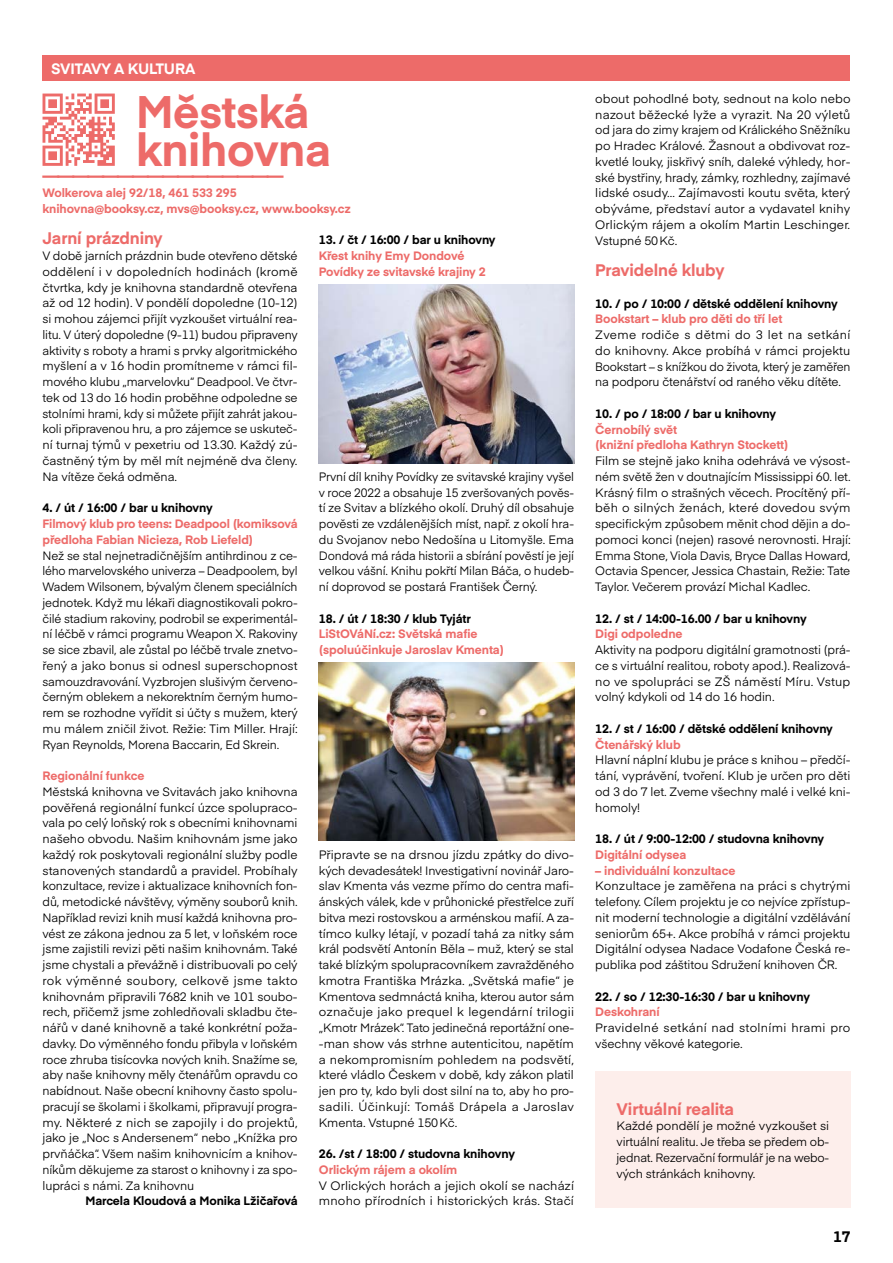
<style>
.page{position:relative;width:893px;height:1263px;background:#fff}
.page>*{position:absolute;margin:0;border:0;box-sizing:border-box;transform-origin:0 0}
.t1{font:700 45px/37.5px "Eina 01";letter-spacing:-.005em;color:#ed6b69}
.t2{font:700 16.5px "Eina 01";letter-spacing:-.005em;color:#ed6b69}
.t3{font:700 15px "Eina 03";letter-spacing:-.005em;color:#fff}
.t4{font:700 15px "Eina 01";color:#000}
.t5{font:12px/15.8px "Eina 01";letter-spacing:-.005em;color:#000;text-align:justify}
.t6{font:700 12px/15.8px "Eina 01";letter-spacing:-.005em;color:#ed6b69}
.t7{font:700 12px "Eina 01";letter-spacing:-.005em;color:#000}
.t8{font:12px/15.8px "Eina 01";letter-spacing:.015em;color:#000}
</style>
<div class="page">
<div style="left:43px;top:55px;width:807px;height:26px;background:#ed6b69"></div>
<svg style="left:43px;top:94px;width:72px;height:72px"></svg>
<div style="left:595px;top:1071px;width:255px;height:137px;background:#fdeeeb"></div>
<img style="left:319px;top:285px;width:255px;height:178px">
<img style="left:319px;top:662px;width:255px;height:179px">
<p class="t3" style="left:51px;top:58px;width:146px">SVITAVY A KULTURA</p>
<h1 class="t1" style="left:136px;top:91px;width:197px">Městská knihovna</h1>
<h2 class="t2" style="left:43px;top:163px;width:243px">————————————————</h2>
<p class="t6" style="left:43px;top:184px;width:310px">Wolkerova alej 92/18, 461 533 295 knihovna@booksy.cz, mvs@booksy.cz, www.booksy.cz</p>
<h2 class="t2" style="left:43px;top:226px;width:122px">Jarní prázdniny</h2>
<p class="t5" style="left:43px;top:247px;width:257px">V době jarních prázdnin bude otevřeno dětské oddělení i v dopoledních hodinách (kromě čtvrtka, kdy je knihovna standardně otevřena až od 12 hodin). V pondělí dopoledne (10-12) si mohou zájemci přijít vyzkoušet virtuální rea&shy;litu. V úterý dopoledne (9-11) budou připraveny aktivity s roboty a hrami s prvky algoritmického myšlení a v 16 hodin promítneme v rámci fil&shy;mového klubu „marvelovku“ Deadpool. Ve čtvr&shy;tek od 13 do 16 hodin proběhne odpoledne se stolními hrami, kdy si můžete přijít zahrát jakou&shy;koli připravenou hru, a pro zájemce se uskuteč&shy;ní turnaj týmů v pexetriu od 13.30. Každý zú&shy;častněný tým by měl mít nejméně dva členy.<br>Na vítěze čeká odměna.</p>
<p class="t7" style="left:43px;top:499px;width:172px">4. / út / 16:00 / bar u knihovny</p>
<p class="t6" style="left:43px;top:515px;width:257px">Filmový klub pro teens: Deadpool (komiksová předloha Fabian Nicieza, Rob Liefeld)</p>
<p class="t5" style="left:43px;top:546px;width:257px">Než se stal nejnetradičnějším antihrdinou z ce&shy;lého marvelovského univerza – Deadpoolem, byl Wadem Wilsonem, bývalým členem speciálních jednotek. Když mu lékaři diagnostikovali pokro&shy;čilé stadium rakoviny, podrobil se experimentál&shy;ní léčbě v rámci programu Weapon X. Rakoviny se sice zbavil, ale zůstal po léčbě trvale znetvo&shy;řený a jako bonus si odnesl superschopnost samouzdravování. Vyzbrojen slušivým červeno&shy;černým oblekem a nekorektním černým humo&shy;rem se rozhodne vyřídit si účty s mužem, který mu málem zničil život. Režie: Tim Miller. Hrají:<br>Ryan Reynolds, Morena Baccarin, Ed Skrein.</p>
<p class="t6" style="left:43px;top:767px;width:103px">Regionální funkce</p>
<p class="t5" style="left:43px;top:783px;width:257px">Městská knihovna ve Svitavách jako knihovna pověřená regionální funkcí úzce spolupraco&shy;vala po celý loňský rok s obecními knihovnami našeho obvodu. Našim knihovnám jsme jako každý rok poskytovali regionální služby podle stanovených standardů a pravidel. Probíhaly konzultace, revize i aktualizace knihovních fon&shy;dů, metodické návštěvy, výměny souborů knih.<br>Například revizi knih musí každá knihovna pro&shy;vést ze zákona jednou za 5 let, v loňském roce jsme zajistili revizi pěti našim knihovnám. Také jsme chystali a převážně i distribuovali po celý rok výměnné soubory, celkově jsme takto knihovnám připravili 7682 knih ve 101 soubo&shy;rech, přičemž jsme zohledňovali skladbu čte&shy;nářů v dané knihovně a také konkrétní poža&shy;davky. Do výměnného fondu přibyla v loňském roce zhruba tisícovka nových knih. Snažíme se, aby naše knihovny měly čtenářům opravdu co nabídnout. Naše obecní knihovny často spolu&shy;pracují se školami i školkami, připravují progra&shy;my. Některé z nich se zapojily i do projektů, jako je „Noc s Andersenem“ nebo „Knížka pro prvňáčka“. Všem našim knihovnicím a knihov&shy;níkům děkujeme za starost o knihovny i za spo&shy;lupráci s námi. Za knihovnu</p>
<p class="t7" style="left:85px;top:1192px;width:214px">Marcela Kloudová a Monika Lžičařová</p>
<p class="t7" style="left:319px;top:231px;width:178px">13. / čt / 16:00 / bar u knihovny</p>
<p class="t6" style="left:319px;top:247px;width:168px">Křest knihy Emy Dondové<br>Povídky ze svitavské krajiny 2</p>
<p class="t5" style="left:319px;top:468px;width:257px">První díl knihy Povídky ze svitavské krajiny vyšel v roce 2022 a obsahuje 15 zveršovaných pověs&shy;tí ze Svitav a blízkého okolí. Druhý díl obsahuje pověsti ze vzdálenějších míst, např. z okolí hra&shy;du Svojanov nebo Nedošína u Litomyšle. Ema Dondová má ráda historii a sbírání pověstí je její velkou vášní. Knihu pokřtí Milan Báča, o hudeb&shy;ní doprovod se postará František Černý.</p>
<p class="t7" style="left:319px;top:609px;width:153px">18. / út / 18:30 / klub Tyjátr</p>
<p class="t6" style="left:319px;top:625px;width:187px">LiStOVáNí.cz: Světská mafie (spoluúčinkuje Jaroslav Kmenta)</p>
<p class="t5" style="left:319px;top:846px;width:257px">Připravte se na drsnou jízdu zpátky do divo&shy;kých devadesátek! Investigativní novinář Jaro&shy;slav Kmenta vás vezme přímo do centra mafi&shy;ánských válek, kde v průhonické přestřelce zuří bitva mezi rostovskou a arménskou mafií. A za&shy;tímco kulky létají, v pozadí tahá za nitky sám král podsvětí Antonín Běla – muž, který se stal také blízkým spolupracovníkem zavražděného kmotra Františka Mrázka. „Světská mafie“ je Kmentova sedmnáctá kniha, kterou autor sám označuje jako prequel k legendární trilogii „Kmotr Mrázek“. Tato jedinečná reportážní one--man show vás strhne autenticitou, napětím a nekompromisním pohledem na podsvětí, které vládlo Českem v době, kdy zákon platil jen pro ty, kdo byli dost silní na to, aby ho pro&shy;sadili. Účinkují: Tomáš Drápela a Jaroslav Kmenta. Vstupné 150Kč.</p>
<p class="t7" style="left:319px;top:1145px;width:198px">26. /st / 18:00 / studovna knihovny</p>
<p class="t6" style="left:319px;top:1161px;width:140px">Orlickým rájem a okolím</p>
<p class="t5" style="left:319px;top:1176px;width:257px">V Orlických horách a jejich okolí se nachází mnoho přírodních i historických krás. Stačí</p>
<p class="t5" style="left:595px;top:90px;width:257px">obout pohodlné boty, sednout na kolo nebo nazout běžecké lyže a vyrazit. Na 20 výletů od jara do zimy krajem od Králického Sněžníku po Hradec Králové. Žasnout a obdivovat roz&shy;kvetlé louky, jiskřivý sníh, daleké výhledy, hor&shy;ské bystřiny, hrady, zámky, rozhledny, zajímavé lidské osudy… Zajímavosti koutu světa, který obýváme, představí autor a vydavatel knihy Orlickým rájem a okolím Martin Leschinger.<br>Vstupné 50Kč.</p>
<h2 class="t2" style="left:595px;top:258px;width:131px">Pravidelné kluby</h2>
<p class="t7" style="left:595px;top:294px;width:244px">10. / po / 10:00 / dětské oddělení knihovny</p>
<p class="t6" style="left:595px;top:310px;width:188px">Bookstart – klub pro děti do tří let</p>
<p class="t5" style="left:595px;top:326px;width:257px">Zveme rodiče s dětmi do 3 let na setkání do knihovny. Akce probíhá v rámci projektu Bookstart – s knížkou do života, který je zaměřen na podporu čtenářství od raného věku dítěte.</p>
<p class="t7" style="left:595px;top:405px;width:182px">10. / po / 18:00 / bar u knihovny</p>
<p class="t6" style="left:595px;top:421px;width:195px">Černobílý svět<br>(knižní předloha Kathryn Stockett)</p>
<p class="t5" style="left:595px;top:452px;width:257px">Film se stejně jako kniha odehrává ve výsost&shy;ném světě žen v doutnajícím Mississippi 60. let.<br>Krásný film o strašných věcech. Procítěný pří&shy;běh o silných ženách, které dovedou svým specifickým způsobem měnit chod dějin a do&shy;pomoci konci (nejen) rasové nerovnosti. Hrají:<br>Emma Stone, Viola Davis, Bryce Dallas Howard, Octavia Spencer, Jessica Chastain, Režie: Tate Taylor. Večerem provází Michal Kadlec.</p>
<p class="t7" style="left:595px;top:609px;width:213px">12. / st / 14:00-16.00 / bar u knihovny</p>
<p class="t6" style="left:595px;top:625px;width:89px">Digi odpoledne</p>
<p class="t5" style="left:595px;top:641px;width:257px">Aktivity na podporu digitální gramotnosti (prá&shy;ce s virtuální realitou, roboty apod.). Realizová&shy;no ve spolupráci se ZŠ náměstí Míru. Vstup volný kdykoli od 14 do 16 hodin.</p>
<p class="t7" style="left:595px;top:720px;width:239px">12. / st / 16:00 / dětské oddělení knihovny</p>
<p class="t6" style="left:595px;top:736px;width:87px">Čtenářský klub</p>
<p class="t5" style="left:595px;top:751px;width:257px">Hlavní náplní klubu je práce s knihou – předčí&shy;tání, vyprávění, tvoření. Klub je určen pro děti od 3 do 7 let. Zveme všechny malé i velké kni&shy;homoly!</p>
<p class="t7" style="left:595px;top:830px;width:230px">18. / út / 9:00-12:00 / studovna knihovny</p>
<p class="t6" style="left:595px;top:846px;width:93px">Digitální odysea</p>
<p class="t6" style="left:595px;top:862px;width:142px">– individuální konzultace</p>
<p class="t5" style="left:595px;top:877px;width:257px">Konzultace je zaměřena na práci s chytrými telefony. Cílem projektu je co nejvíce zpřístup&shy;nit moderní technologie a digitální vzdělávání seniorům 65+. Akce probíhá v rámci projektu Digitální odysea Nadace Vodafone Česká re&shy;publika pod záštitou Sdružení knihoven ČR.</p>
<p class="t7" style="left:595px;top:987px;width:216px">22. / so / 12:30-16:30 / bar u knihovny</p>
<p class="t6" style="left:595px;top:1003px;width:66px">Deskohraní</p>
<p class="t8" style="left:595px;top:1019px;width:256px">Pravidelné setkání nad stolními hrami pro všechny věkové kategorie.</p>
<h2 class="t2" style="left:617px;top:1096px;width:119px">Virtuální realita</h2>
<p class="t5" style="left:617px;top:1117px;width:214px">Každé pondělí je možné vyzkoušet si virtuální realitu. Je třeba se předem ob&shy;jednat. Rezervační formulář je na webo&shy;vých stránkách knihovny.</p>
<p class="t4" style="left:833px;top:1225px;width:19px">17</p>
</div>
